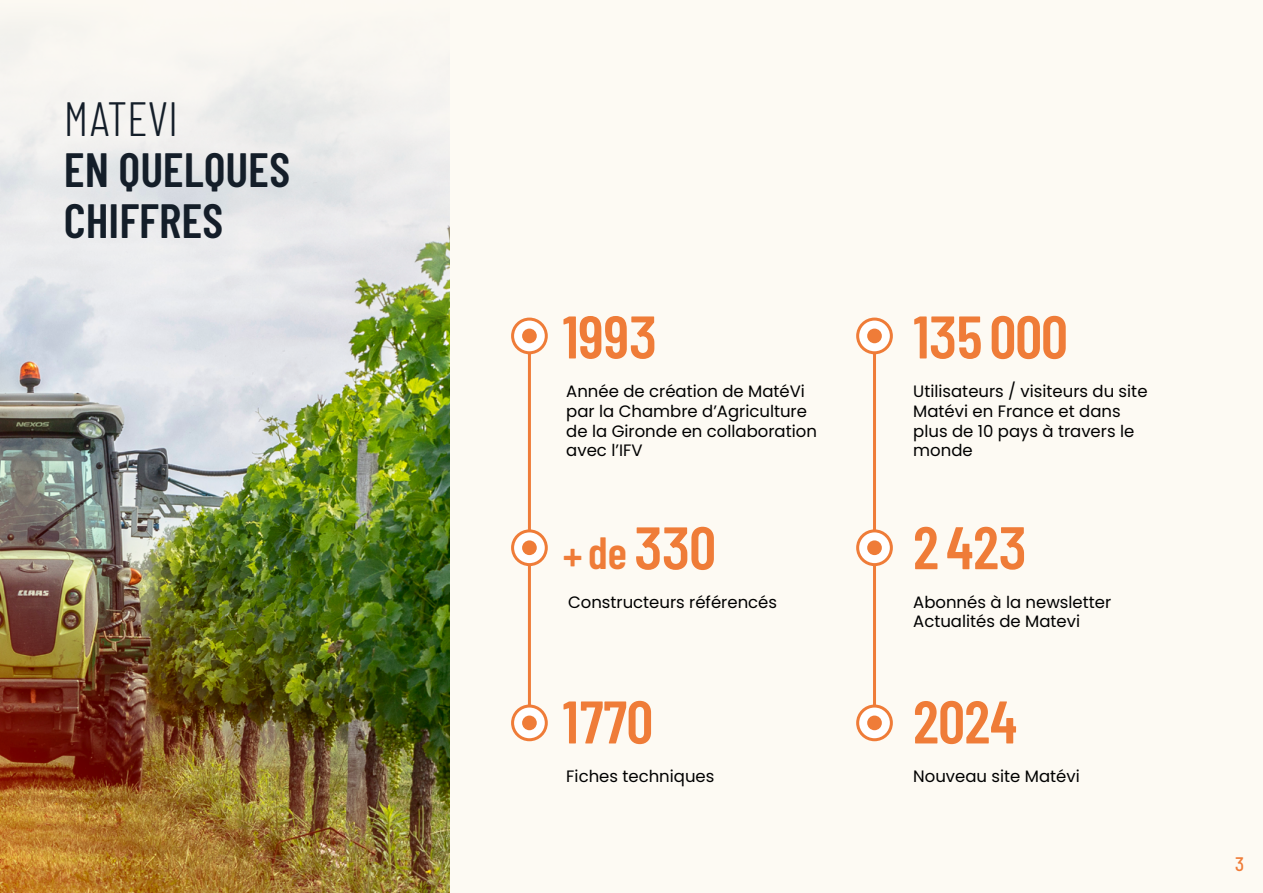
<style>
.page{position:relative;width:1263px;height:893px;background:#fdfaf3}
.page>*{position:absolute;margin:0;border:0;box-sizing:border-box;transform-origin:0 0}
.t1{font:600 60px "Barlow Condensed";color:#ef7c38}
.t2{font:600 48px/51px "Barlow Condensed";color:#141e29}
.t3{font:300 48px "Barlow Condensed";color:#141e29}
.t4{font:600 45px "Barlow Condensed";color:#ef7c38}
.t5{font:500 19.5px "Barlow Condensed";color:#ef7c38}
.t6{font:16.5px/19.8px "Poppins";color:#000}
.s1{font-size:60px}
</style>
<div class="page">
<img style="left:0;top:182px;width:449px;height:711px">
<hr style="left:528px;top:336px;width:3px;height:387px;background:#ef7c38">
<hr style="left:873px;top:336px;width:3px;height:387px;background:#ef7c38">
<svg style="left:513px;top:706px;width:33px;height:34px"></svg>
<div style="left:511px;top:704px;width:37px;height:37px;border:3px solid #ef7c38;border-radius:50%"></div>
<svg style="left:858px;top:706px;width:33px;height:34px"></svg>
<div style="left:856px;top:704px;width:37px;height:37px;border:3px solid #ef7c38;border-radius:50%"></div>
<svg style="left:513px;top:531px;width:33px;height:34px"></svg>
<div style="left:511px;top:529px;width:37px;height:37px;border:3px solid #ef7c38;border-radius:50%"></div>
<svg style="left:858px;top:531px;width:33px;height:34px"></svg>
<div style="left:856px;top:529px;width:37px;height:37px;border:3px solid #ef7c38;border-radius:50%"></div>
<svg style="left:513px;top:319px;width:33px;height:34px"></svg>
<div style="left:511px;top:318px;width:37px;height:36px;border:3px solid #ef7c38;border-radius:50%"></div>
<svg style="left:858px;top:319px;width:33px;height:34px"></svg>
<div style="left:856px;top:318px;width:37px;height:36px;border:3px solid #ef7c38;border-radius:50%"></div>
<div style="left:522px;top:715px;width:15px;height:15px;background:#ef7c38;border-radius:50%"></div>
<div style="left:867px;top:715px;width:15px;height:15px;background:#ef7c38;border-radius:50%"></div>
<div style="left:522px;top:540px;width:15px;height:15px;background:#ef7c38;border-radius:50%"></div>
<div style="left:867px;top:540px;width:15px;height:15px;background:#ef7c38;border-radius:50%"></div>
<div style="left:522px;top:329px;width:15px;height:14px;background:#ef7c38;border-radius:50%"></div>
<div style="left:867px;top:329px;width:15px;height:14px;background:#ef7c38;border-radius:50%"></div>
<h2 class="t3" style="left:64px;top:89px;width:116px">MATEVI</h2>
<h2 class="t2" style="left:64px;top:143px;width:228px">EN QUELQUES<br>CHIFFRES</h2>
<h1 class="t1" style="left:562px;top:300px;width:96px">1993</h1>
<p class="t6" style="left:566px;top:381px;width:252px">Année de création de MatéVi par la Chambre d’Agriculture de la Gironde en collaboration avec l’IFV</p>
<h1 class="t1" style="left:913px;top:300px;width:156px">135 000</h1>
<p class="t6" style="left:913px;top:381px;width:236px">Utilisateurs / visiteurs du site<br>Matévi en France et dans plus de 10 pays à travers le monde</p>
<h3 class="t4" style="left:563px;top:525px;width:154px">+ de <span class="s1">330</span></h3>
<h1 class="t1" style="left:913px;top:510px;width:115px">2 423</h1>
<p class="t6" style="left:568px;top:592px;width:211px">Constructeurs référencés</p>
<p class="t6" style="left:913px;top:592px;width:199px">Abonnés à la newsletter<br>Actualités de Matevi</p>
<h1 class="t1" style="left:562px;top:684px;width:92px">1770</h1>
<p class="t6" style="left:566px;top:766px;width:150px">Fiches techniques</p>
<h1 class="t1" style="left:913px;top:684px;width:105px">2024</h1>
<p class="t6" style="left:913px;top:766px;width:168px">Nouveau site Matévi</p>
<p class="t5" style="left:1235px;top:851px;width:10px">3</p>
</div>
